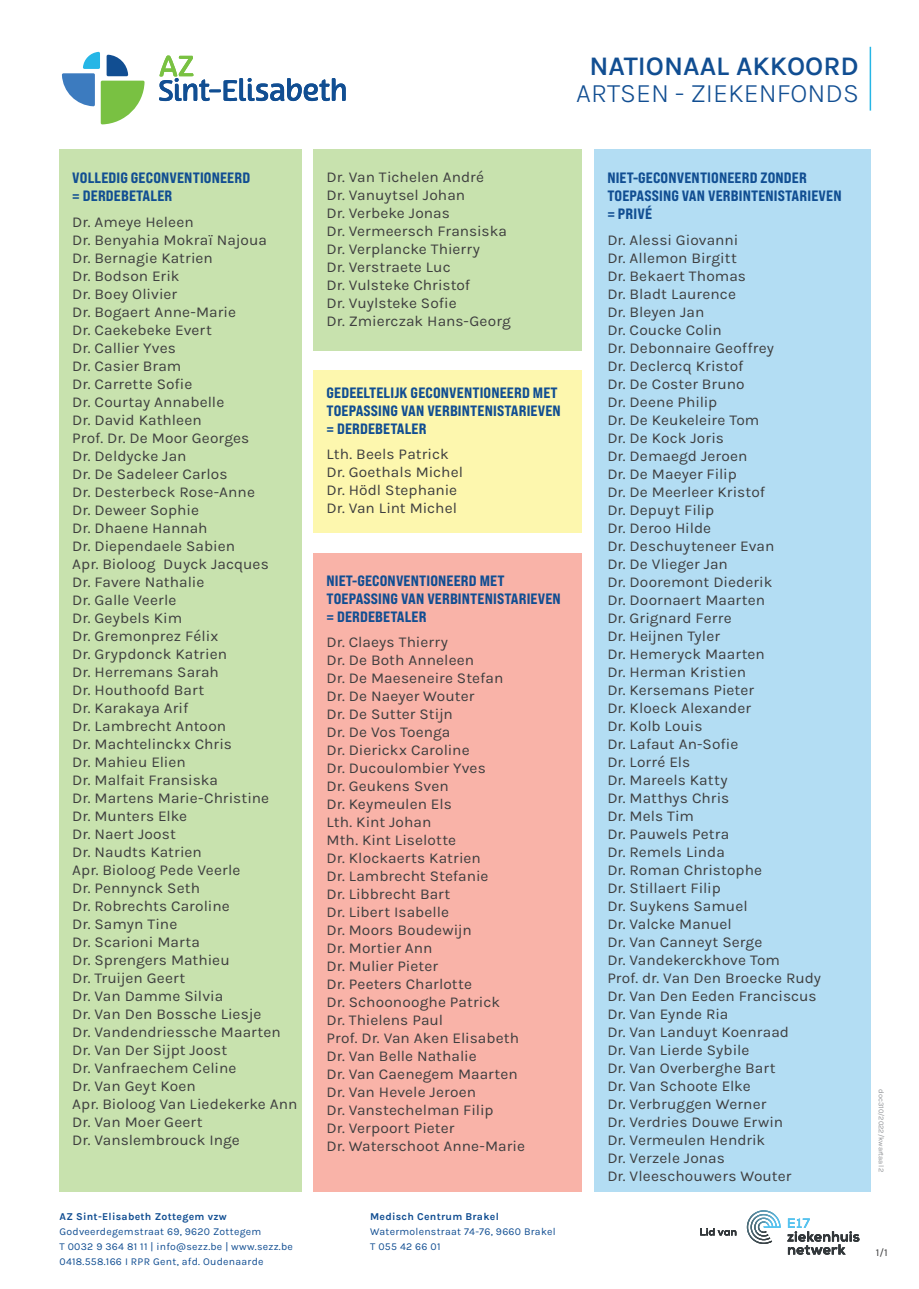
<style>
.page{position:relative;width:919px;height:1289px;background:#fff}
.page>*{position:absolute;margin:0;border:0;box-sizing:border-box;transform-origin:0 0}
.t1{font:300 27px "Karla";color:#114e92}
.t2{font:600 27px "Karla";color:#114e92}
.t3{font:15px/18px "Karla";letter-spacing:.005em;color:#3e3e3f}
.t4{font:15px/18px "Bebas Neue Pro Exp Eb";letter-spacing:.01em;color:#114e92}
.t5{font:10.5px/15px "Karla";letter-spacing:.025em;color:#114e92}
.t6{font:700 10.5px "Karla";letter-spacing:.025em;color:#114e92}
.t7{font:10.5px "Karla";color:#3e3e3f}
.t8{font:7.5px "Karla";color:#939598}
</style>
<div class="page">
<svg style="left:62px;top:73px;width:33px;height:33px"></svg>
<svg style="left:83px;top:52px;width:17px;height:17px"></svg>
<svg style="left:107px;top:55px;width:21px;height:21px"></svg>
<svg style="left:101px;top:81px;width:43px;height:43px;fill:#79c142"></svg>
<svg style="left:159px;top:56px;width:186px;height:45px"></svg>
<svg style="left:787px;top:1218px;width:72px;height:36px"></svg>
<svg style="left:746px;top:1210px;width:34px;height:33px"></svg>
<svg style="left:700px;top:1228px;width:36px;height:7px"></svg>
<hr style="left:869px;top:47px;width:2px;height:64px;background:#26b6e6">
<div style="left:594px;top:149px;width:276px;height:1042px;background:#b3ddf3"></div>
<div style="left:314px;top:553px;width:268px;height:638px;background:#f9b3a8"></div>
<div style="left:313px;top:371px;width:268px;height:162px;background:#fdf7ae"></div>
<div style="left:314px;top:149px;width:267px;height:201px;background:#c8e2ae"></div>
<div style="left:60px;top:149px;width:242px;height:1042px;background:#c8e2ae"></div>
<p class="t4" style="left:72px;top:168px;width:179px">VOLLEDIG GECONVENTIONEERD = DERDEBETALER</p>
<p class="t3" style="left:72px;top:212px;width:226px">Dr. Ameye Heleen<br>Dr. Benyahia Mokraï Najoua<br>Dr. Bernagie Katrien<br>Dr. Bodson Erik<br>Dr. Boey Olivier<br>Dr. Bogaert Anne-Marie<br>Dr. Caekebeke Evert<br>Dr. Callier Yves<br>Dr. Casier Bram<br>Dr. Carrette Sofie<br>Dr. Courtay Annabelle<br>Dr. David Kathleen<br>Prof. Dr. De Moor Georges<br>Dr. Deldycke Jan<br>Dr. De Sadeleer Carlos<br>Dr. Desterbeck Rose-Anne<br>Dr. Deweer Sophie<br>Dr. Dhaene Hannah<br>Dr. Diependaele Sabien<br>Apr. Bioloog Duyck Jacques<br>Dr. Favere Nathalie<br>Dr. Galle Veerle<br>Dr. Geybels Kim<br>Dr. Gremonprez Félix<br>Dr. Grypdonck Katrien<br>Dr. Herremans Sarah<br>Dr. Houthoofd Bart<br>Dr. Karakaya Arif<br>Dr. Lambrecht Antoon<br>Dr. Machtelinckx Chris<br>Dr. Mahieu Elien<br>Dr. Malfait Fransiska<br>Dr. Martens Marie-Christine<br>Dr. Munters Elke<br>Dr. Naert Joost<br>Dr. Naudts Katrien<br>Apr. Bioloog Pede Veerle<br>Dr. Pennynck Seth<br>Dr. Robrechts Caroline<br>Dr. Samyn Tine<br>Dr. Scarioni Marta<br>Dr. Sprengers Mathieu<br>Dr. Truijen Geert<br>Dr. Van Damme Silvia<br>Dr. Van Den Bossche Liesje<br>Dr. Vandendriessche Maarten<br>Dr. Van Der Sijpt Joost<br>Dr. Vanfraechem Celine<br>Dr. Van Geyt Koen<br>Apr. Bioloog Van Liedekerke Ann<br>Dr. Van Moer Geert<br>Dr. Vanslembrouck Inge</p>
<p class="t6" style="left:60px;top:1209px;width:169px">AZ Sint-Elisabeth Zottegem vzw</p>
<p class="t5" style="left:60px;top:1223px;width:235px">Godveerdegemstraat 69, 9620 Zottegem<br>T 0032 9 364 81 11 | info@sezz.be | www.sezz.be<br>0418.558.166 I RPR Gent, afd. Oudenaarde</p>
<h1 class="t2" style="left:589px;top:48px;width:271px">NATIONAAL AKKOORD</h1>
<h1 class="t1" style="left:576px;top:75px;width:284px">ARTSEN - ZIEKENFONDS</h1>
<p class="t3" style="left:326px;top:167px;width:186px">Dr. Van Tichelen André<br>Dr. Vanuytsel Johan<br>Dr. Verbeke Jonas<br>Dr. Vermeersch Fransiska<br>Dr. Verplancke Thierry<br>Dr. Verstraete Luc<br>Dr. Vulsteke Christof<br>Dr. Vuylsteke Sofie<br>Dr. Zmierczak Hans-Georg</p>
<p class="t4" style="left:326px;top:383px;width:236px">GEDEELTELIJK GECONVENTIONEERD MET<br>TOEPASSING VAN VERBINTENISTARIEVEN = DERDEBETALER</p>
<p class="t3" style="left:326px;top:445px;width:138px">Lth. Beels Patrick<br>Dr. Goethals Michel<br>Dr. Hödl Stephanie<br>Dr. Van Lint Michel</p>
<p class="t4" style="left:326px;top:571px;width:236px">NIET-GECONVENTIONEERD MET<br>TOEPASSING VAN VERBINTENISTARIEVEN = DERDEBETALER</p>
<p class="t3" style="left:326px;top:632px;width:200px">Dr. Claeys Thierry<br>Dr. De Both Anneleen<br>Dr. De Maeseneire Stefan<br>Dr. De Naeyer Wouter<br>Dr. De Sutter Stijn<br>Dr. De Vos Toenga<br>Dr. Dierickx Caroline<br>Dr. Ducoulombier Yves<br>Dr. Geukens Sven<br>Dr. Keymeulen Els<br>Lth. Kint Johan<br>Mth. Kint Liselotte<br>Dr. Klockaerts Katrien<br>Dr. Lambrecht Stefanie<br>Dr. Libbrecht Bart<br>Dr. Libert Isabelle<br>Dr. Moors Boudewijn<br>Dr. Mortier Ann<br>Dr. Mulier Pieter<br>Dr. Peeters Charlotte<br>Dr. Schoonooghe Patrick<br>Dr. Thielens Paul<br>Prof. Dr. Van Aken Elisabeth<br>Dr. Van Belle Nathalie<br>Dr. Van Caenegem Maarten<br>Dr. Van Hevele Jeroen<br>Dr. Vanstechelman Filip<br>Dr. Verpoort Pieter<br>Dr. Waterschoot Anne-Marie</p>
<p class="t6" style="left:370px;top:1209px;width:130px">Medisch Centrum Brakel</p>
<p class="t5" style="left:370px;top:1223px;width:187px">Watermolenstraat 74-76, 9660 Brakel<br>T 055 42 66 01</p>
<p class="t4" style="left:607px;top:168px;width:236px">NIET-GECONVENTIONEERD ZONDER<br>TOEPASSING VAN VERBINTENISTARIEVEN = PRIVÉ</p>
<p class="t3" style="left:607px;top:230px;width:215px">Dr. Alessi Giovanni<br>Dr. Allemon Birgitt<br>Dr. Bekaert Thomas<br>Dr. Bladt Laurence<br>Dr. Bleyen Jan<br>Dr. Coucke Colin<br>Dr. Debonnaire Geoffrey<br>Dr. Declercq Kristof<br>Dr. De Coster Bruno<br>Dr. Deene Philip<br>Dr. De Keukeleire Tom<br>Dr. De Kock Joris<br>Dr. Demaegd Jeroen<br>Dr. De Maeyer Filip<br>Dr. De Meerleer Kristof<br>Dr. Depuyt Filip<br>Dr. Deroo Hilde<br>Dr. Deschuyteneer Evan<br>Dr. De Vlieger Jan<br>Dr. Dooremont Diederik<br>Dr. Doornaert Maarten<br>Dr. Grignard Ferre<br>Dr. Heijnen Tyler<br>Dr. Hemeryck Maarten<br>Dr. Herman Kristien<br>Dr. Kersemans Pieter<br>Dr. Kloeck Alexander<br>Dr. Kolb Louis<br>Dr. Lafaut An-Sofie<br>Dr. Lorré Els<br>Dr. Mareels Katty<br>Dr. Matthys Chris<br>Dr. Mels Tim<br>Dr. Pauwels Petra<br>Dr. Remels Linda<br>Dr. Roman Christophe<br>Dr. Stillaert Filip<br>Dr. Suykens Samuel<br>Dr. Valcke Manuel<br>Dr. Van Canneyt Serge<br>Dr. Vandekerckhove Tom<br>Prof. dr. Van Den Broecke Rudy<br>Dr. Van Den Eeden Franciscus<br>Dr. Van Eynde Ria<br>Dr. Van Landuyt Koenraad<br>Dr. Van Lierde Sybile<br>Dr. Van Overberghe Bart<br>Dr. Van Schoote Elke<br>Dr. Verbruggen Werner<br>Dr. Verdries Douwe Erwin<br>Dr. Vermeulen Hendrik<br>Dr. Verzele Jonas<br>Dr. Vleeschouwers Wouter</p>
<p class="t8" style="left:886px;top:1089px;width:85px;rotate:90deg">doc310/2022/kwartaal 2</p>
<p class="t7" style="left:875px;top:1245px;width:13px">1/1</p>
</div>
